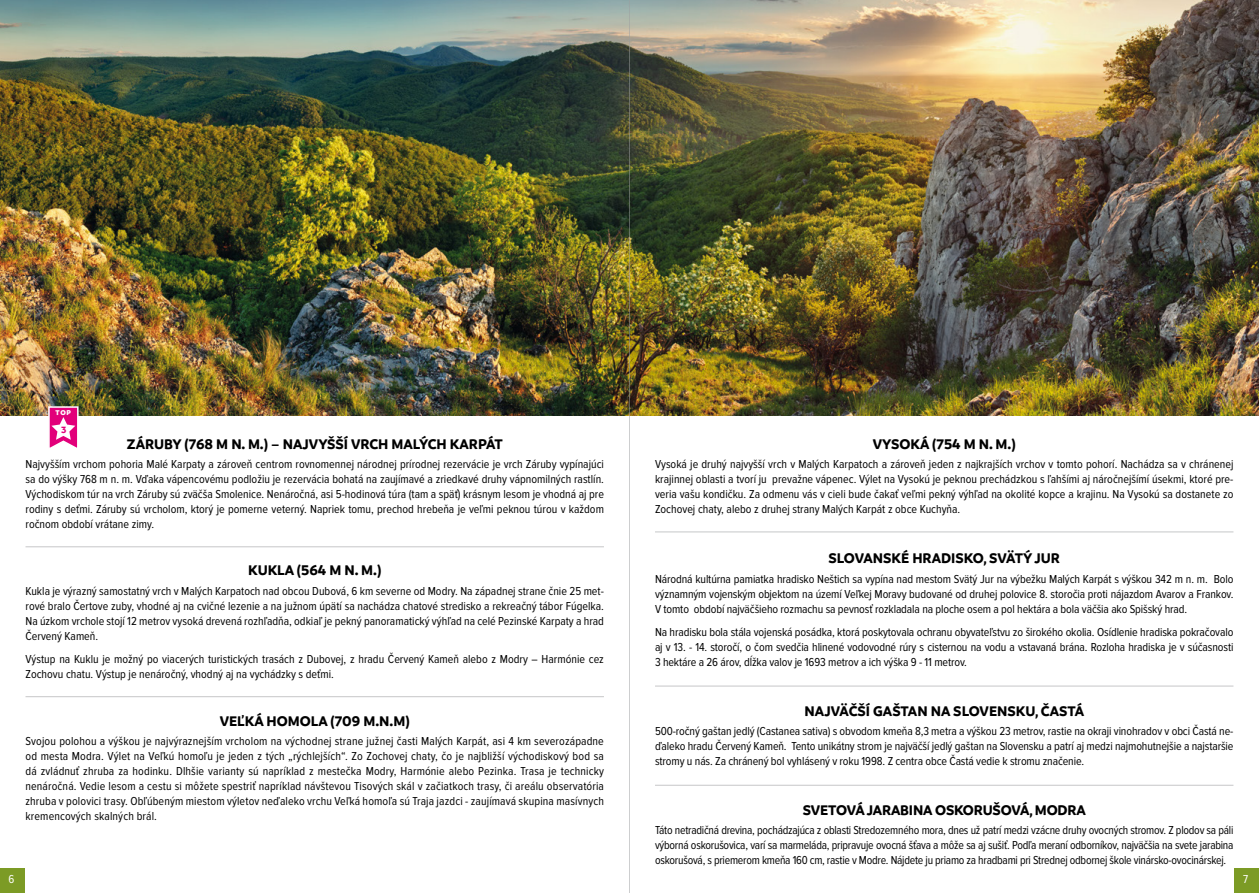
<style>
.page{position:relative;width:1259px;height:893px;background:#fff}
.page>*{position:absolute;margin:0;border:0;box-sizing:border-box;transform-origin:0 0}
.t1{font:700 15px "Branding";color:#000}
.t2{font:12px/15px "Proxima Nova Cond";color:#000;text-align:justify}
.t3{font:12px "Proxima Nova Cond";color:#fff}
.t4{font:700 9.75px "Branding";color:#e2007a}
.t5{font:900 7.5px "Branding";color:#fff}
</style>
<div class="page">
<img style="left:0;top:0;width:1259px;height:416px">
<div style="left:1234px;top:869px;width:25px;height:24px;background:#7c9b25"></div>
<div style="left:0;top:869px;width:25px;height:24px;background:#7c9b25"></div>
<svg style="left:48px;top:406px;width:31px;height:42px"></svg>
<hr style="left:26px;top:696px;width:578px;height:1px;background:#c6c7c8">
<hr style="left:655px;top:686px;width:578px;height:1px;background:#c6c7c8">
<hr style="left:655px;top:785px;width:578px;height:1px;background:#c6c7c8">
<hr style="left:655px;top:531px;width:578px;height:1px;background:#c6c7c8">
<hr style="left:26px;top:546px;width:578px;height:1px;background:#c6c7c8">
<hr style="left:629px;top:0;width:1px;height:893px;background:#9c9e9f">
<p class="t5" style="left:56px;top:408px;width:17px">TOP</p>
<p class="t4" style="left:61px;top:424px;width:7px">3</p>
<p class="t1" style="left:127px;top:435px;width:377px">ZÁRUBY (768 M N. M.) – NAJVYŠŠÍ VRCH MALÝCH KARPÁT</p>
<p class="t2" style="left:26px;top:457px;width:580px">Najvyšším vrchom pohoria Malé Karpaty a zároveň centrom rovnomennej národnej prírodnej rezervácie je vrch Záruby vypínajúci sa do výšky 768 m n. m. Vďaka vápencovému podložiu je rezervácia bohatá na zaujímavé a zriedkavé druhy vápnomilných rastlín.<br>Východiskom túr na vrch Záruby sú zväčša Smolenice. Nenáročná, asi 5-hodinová túra (tam a späť) krásnym lesom je vhodná aj pre rodiny s deťmi. Záruby sú vrcholom, ktorý je pomerne veterný. Napriek tomu, prechod hrebeňa je veľmi peknou túrou v každom ročnom období vrátane zimy.</p>
<p class="t1" style="left:248px;top:562px;width:135px">KUKLA (564 M N. M.)</p>
<p class="t2" style="left:26px;top:583px;width:580px">Kukla je výrazný samostatný vrch v Malých Karpatoch nad obcou Dubová, 6 km severne od Modry. Na západnej strane čnie 25 met&shy;rové bralo Čertove zuby, vhodné aj na cvičné lezenie a na južnom úpätí sa nachádza chatové stredisko a rekreačný tábor Fúgelka.<br>Na úzkom vrchole stojí 12 metrov vysoká drevená rozhľadňa, odkiaľ je pekný panoramatický výhľad na celé Pezinské Karpaty a hrad Červený Kameň.</p>
<p class="t2" style="left:26px;top:652px;width:580px">Výstup na Kuklu je možný po viacerých turistických trasách z Dubovej, z hradu Červený Kameň alebo z Modry – Harmónie cez<br>Zochovu chatu. Výstup je nenáročný, vhodný aj na vychádzky s deťmi.</p>
<p class="t1" style="left:220px;top:712px;width:191px">VEĽKÁ HOMOLA (709 M.N.M)</p>
<p class="t2" style="left:26px;top:734px;width:580px">Svojou polohou a výškou je najvýraznejším vrcholom na východnej strane južnej časti Malých Karpát, asi 4 km severozápadne od mesta Modra. Výlet na Veľkú homoľu je jeden z tých „rýchlejších“. Zo Zochovej chaty, čo je najbližší východiskový bod sa dá zvládnuť zhruba za hodinku. Dlhšie varianty sú napríklad z mestečka Modry, Harmónie alebo Pezinka. Trasa je technicky nenáročná. Vedie lesom a cestu si môžete spestriť napríklad návštevou Tisových skál v začiatkoch trasy, či areálu observatória zhruba v polovici trasy. Obľúbeným miestom výletov neďaleko vrchu Veľká homoľa sú Traja jazdci - zaujímavá skupina masívnych kremencových skalných brál.</p>
<p class="t1" style="left:873px;top:435px;width:144px">VYSOKÁ (754 M N. M.)</p>
<p class="t2" style="left:655px;top:457px;width:580px">Vysoká je druhý najvyšší vrch v Malých Karpatoch a zároveň jeden z najkrajších vrchov v tomto pohorí. Nachádza sa v chránenej krajinnej oblasti a tvorí ju prevažne vápenec. Výlet na Vysokú je peknou prechádzkou s ľahšími aj náročnejšímí úsekmi, ktoré pre&shy;veria vašu kondičku. Za odmenu vás v cieli bude čakať veľmi pekný výhľad na okolité kopce a krajinu. Na Vysokú sa dostanete zo Zochovej chaty, alebo z druhej strany Malých Karpát z obce Kuchyňa.</p>
<p class="t1" style="left:828px;top:550px;width:233px">SLOVANSKÉ HRADISKO, SVÄTÝ JUR</p>
<p class="t2" style="left:655px;top:571px;width:580px">Národná kultúrna pamiatka hradisko Neštich sa vypína nad mestom Svätý Jur na výbežku Malých Karpát s výškou 342 m n. m. Bolo významným vojenským objektom na území Veľkej Moravy budované od druhej polovice 8. storočia proti nájazdom Avarov a Frankov.<br>V tomto období najväčšieho rozmachu sa pevnosť rozkladala na ploche osem a pol hektára a bola väčšia ako Spišský hrad.</p>
<p class="t2" style="left:655px;top:625px;width:580px">Na hradisku bola stála vojenská posádka, ktorá poskytovala ochranu obyvateľstvu zo širokého okolia. Osídlenie hradiska pokračovalo aj v 13. - 14. storočí, o čom svedčia hlinené vodovodné rúry s cisternou na vodu a vstavaná brána. Rozloha hradiska je v súčasnosti 3 hektáre a 26 árov, dĺžka valov je 1693 metrov a ich výška 9 - 11 metrov.</p>
<p class="t1" style="left:804px;top:702px;width:281px">NAJVÄČŠÍ GAŠTAN NA SLOVENSKU, ČASTÁ</p>
<p class="t2" style="left:655px;top:724px;width:580px">500-ročný gaštan jedlý (Castanea sativa) s obvodom kmeňa 8,3 metra a výškou 23 metrov, rastie na okraji vinohradov v obci Častá ne&shy;ďaleko hradu Červený Kameň. Tento unikátny strom je najväčší jedlý gaštan na Slovensku a patrí aj medzi najmohutnejšie a najstaršie stromy u nás. Za chránený bol vyhlásený v roku 1998. Z centra obce Častá vedie k stromu značenie.</p>
<p class="t1" style="left:803px;top:801px;width:285px">SVETOVÁ JARABINA OSKORUŠOVÁ, MODRA</p>
<p class="t2" style="left:655px;top:823px;width:580px">Táto netradičná drevina, pochádzajúca z oblasti Stredozemného mora, dnes už patrí medzi vzácne druhy ovocných stromov. Z plodov sa páli výborná oskorušovica, varí sa marmeláda, pripravuje ovocná šťava a môže sa aj sušiť. Podľa meraní odborníkov, najväčšia na svete jarabina oskorušová, s priemerom kmeňa 160 cm, rastie v Modre. Nájdete ju priamo za hradbami pri Strednej odbornej škole vinársko-ovocinárskej.</p>
<p class="t3" style="left:9px;top:873px;width:7px">6</p>
<p class="t3" style="left:1243px;top:873px;width:7px">7</p>
</div>
